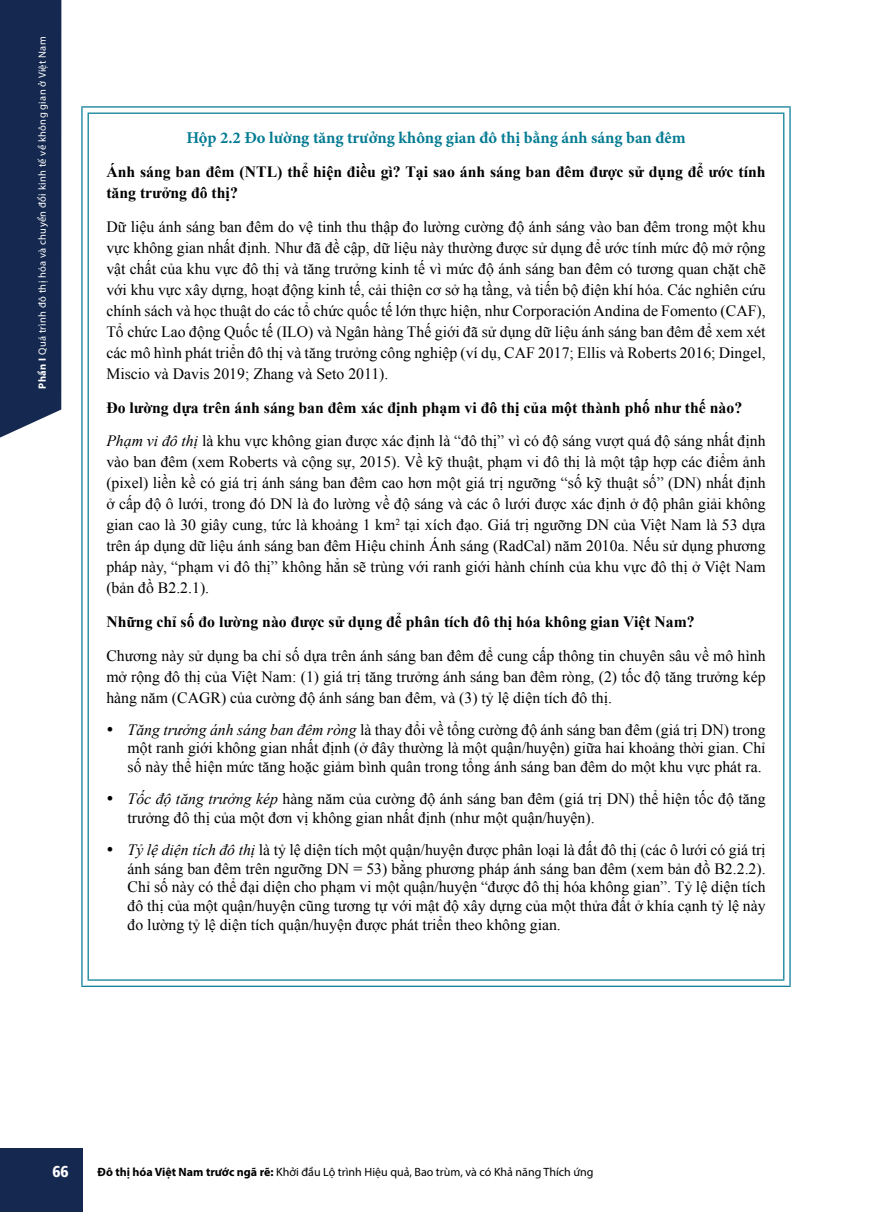
<style>
.page{position:relative;width:872px;height:1212px;background:#fff}
.page>*{position:absolute;margin:0;border:0;box-sizing:border-box;transform-origin:0 0}
.t1{font:700 16.5px "Minion Pro";color:#047b93}
.t2{font:15.75px/21px "Times New Roman";color:#000;text-align:justify}
.t3{font:700 15.75px/21px "Times New Roman";color:#000}
.t4{font:15.75px "Frutiger LT 77 Blk Cn";color:#fff}
.t5{font:12px "Myriad Pro";color:#000}
.t6{font:10.5px "Myriad Pro";letter-spacing:.03em;color:#fff}
.s1{font-weight:700}
.s2{font-weight:400;font-style:italic}
.s3{font-weight:400}
.s4{font-style:italic}
</style>
<div class="page">
<svg style="left:87px;top:112px;width:698px;height:2px"></svg>
<svg style="left:87px;top:114px;width:1px;height:865px"></svg>
<svg style="left:784px;top:114px;width:1px;height:865px"></svg>
<svg style="left:83px;top:979px;width:706px;height:7px"></svg>
<hr style="left:81px;top:106px;width:709px;height:2px;background:#047b93">
<hr style="left:88px;top:113px;width:696px;height:1px;background:#047b93">
<hr style="left:81px;top:108px;width:2px;height:878px;background:#047b93">
<hr style="left:88px;top:114px;width:1px;height:865px;background:#047b93">
<hr style="left:783px;top:114px;width:1px;height:865px;background:#047b93">
<hr style="left:789px;top:108px;width:1px;height:878px;background:#047b93">
<hr style="left:88px;top:979px;width:696px;height:2px;background:#047b93">
<hr style="left:81px;top:986px;width:709px;height:1px;background:#047b93">
<div style="left:0;top:1148px;width:83px;height:64px;background:#152950"></div>
<div style="left:0;top:0;width:61px;height:438px;background:#152950"></div>
<p class="t6" style="left:36px;top:388px;width:354px;rotate:-90deg"><span class="s1">Phần I</span> Quá trình đô thị hóa và chuyển đổi kinh tế về không gian ở Việt Nam</p>
<p class="t1" style="left:186px;top:126px;width:501px">Hộp 2.2 Đo lường tăng trưởng không gian đô thị bằng ánh sáng ban đêm</p>
<p class="t3" style="left:106px;top:161px;width:661px">Ánh sáng ban đêm (NTL) thể hiện điều gì? Tại sao ánh sáng ban đêm được sử dụng để ước tính tăng trưởng đô thị?</p>
<p class="t2" style="left:106px;top:216px;width:661px">Dữ liệu ánh sáng ban đêm do vệ tinh thu thập đo lường cường độ ánh sáng vào ban đêm trong một khu vực không gian nhất định. Như đã đề cập, dữ liệu này thường được sử dụng để ước tính mức độ mở rộng vật chất của khu vực đô thị và tăng trưởng kinh tế vì mức độ ánh sáng ban đêm có tương quan chặt chẽ với khu vực xây dựng, hoạt động kinh tế, cải thiện cơ sở hạ tầng, và tiến bộ điện khí hóa. Các nghiên cứu chính sách và học thuật do các tổ chức quốc tế lớn thực hiện, như Corporación Andina de Fomento (CAF), Tổ chức Lao động Quốc tế (ILO) và Ngân hàng Thế giới đã sử dụng dữ liệu ánh sáng ban đêm để xem xét các mô hình phát triển đô thị và tăng trưởng công nghiệp (ví dụ, CAF 2017; Ellis và Roberts 2016; Dingel, Miscio và Davis 2019; Zhang và Seto 2011).</p>
<p class="t3" style="left:106px;top:390px;width:661px;line-height:33.8px">Đo lường dựa trên ánh sáng ban đêm xác định phạm vi đô thị của một thành phố như thế nào?<br><span class="s2">Phạm vi đô thị</span> <span class="s3">là khu vực không gian được xác định là “đô thị” vì có độ sáng vượt quá độ sáng nhất định</span></p>
<p class="t2" style="left:106px;top:451px;width:661px">vào ban đêm (xem Roberts và cộng sự, 2015). Về kỹ thuật, phạm vi đô thị là một tập hợp các điểm ảnh (pixel) liền kề có giá trị ánh sáng ban đêm cao hơn một giá trị ngưỡng “số kỹ thuật số” (DN) nhất định ở cấp độ ô lưới, trong đó DN là đo lường về độ sáng và các ô lưới được xác định ở độ phân giải không gian cao là 30 giây cung, tức là khoảng 1 km<sup>2</sup> tại xích đạo. Giá trị ngưỡng DN của Việt Nam là 53 dựa trên áp dụng dữ liệu ánh sáng ban đêm Hiệu chỉnh Ánh sáng (RadCal) năm 2010a. Nếu sử dụng phương pháp này, “phạm vi đô thị” không hẳn sẽ trùng với ranh giới hành chính của khu vực đô thị ở Việt Nam (bản đồ B2.2.1).</p>
<p class="t3" style="left:106px;top:611px;width:590px">Những chỉ số đo lường nào được sử dụng để phân tích đô thị hóa không gian Việt Nam?</p>
<p class="t2" style="left:106px;top:645px;width:661px">Chương này sử dụng ba chỉ số dựa trên ánh sáng ban đêm để cung cấp thông tin chuyên sâu về mô hình mở rộng đô thị của Việt Nam: (1) giá trị tăng trưởng ánh sáng ban đêm ròng, (2) tốc độ tăng trưởng kép hàng năm (CAGR) của cường độ ánh sáng ban đêm, và (3) tỷ lệ diện tích đô thị.</p>
<p class="t2" style="left:128px;top:720px;width:639px;line-height:18.9px"><span class="s4">Tăng trưởng ánh sáng ban đêm ròng</span> là thay đổi về tổng cường độ ánh sáng ban đêm (giá trị DN) trong một ranh giới không gian nhất định (ở đây thường là một quận/huyện) giữa hai khoảng thời gian. Chỉ số này thể hiện mức tăng hoặc giảm bình quân trong tổng ánh sáng ban đêm do một khu vực phát ra.</p>
<p class="t2" style="left:128px;top:789px;width:639px;line-height:18.9px"><span class="s4">Tốc độ tăng trưởng kép</span> hàng năm của cường độ ánh sáng ban đêm (giá trị DN) thể hiện tốc độ tăng trưởng đô thị của một đơn vị không gian nhất định (như một quận/huyện).</p>
<p class="t2" style="left:128px;top:840px;width:639px;line-height:18.9px"><span class="s4">Tỷ lệ diện tích đô thị</span> là tỷ lệ diện tích một quận/huyện được phân loại là đất đô thị (các ô lưới có giá trị ánh sáng ban đêm trên ngưỡng DN = 53) bằng phương pháp ánh sáng ban đêm (xem bản đồ B2.2.2).<br>Chỉ số này có thể đại diện cho phạm vi một quận/huyện “được đô thị hóa không gian”. Tỷ lệ diện tích đô thị của một quận/huyện cũng tương tự với mật độ xây dựng của một thửa đất ở khía cạnh tỷ lệ này đo lường tỷ lệ diện tích quận/huyện được phát triển theo không gian.</p>
<p class="t4" style="left:52px;top:1162px;width:18px">66</p>
<p class="t5" style="left:98px;top:1165px;width:497px"><span class="s1">Đô thị hóa Việt Nam trước ngã rẽ:</span> Khởi đầu Lộ trình Hiệu quả, Bao trùm, và có Khả năng Thích ứng</p>
</div>
